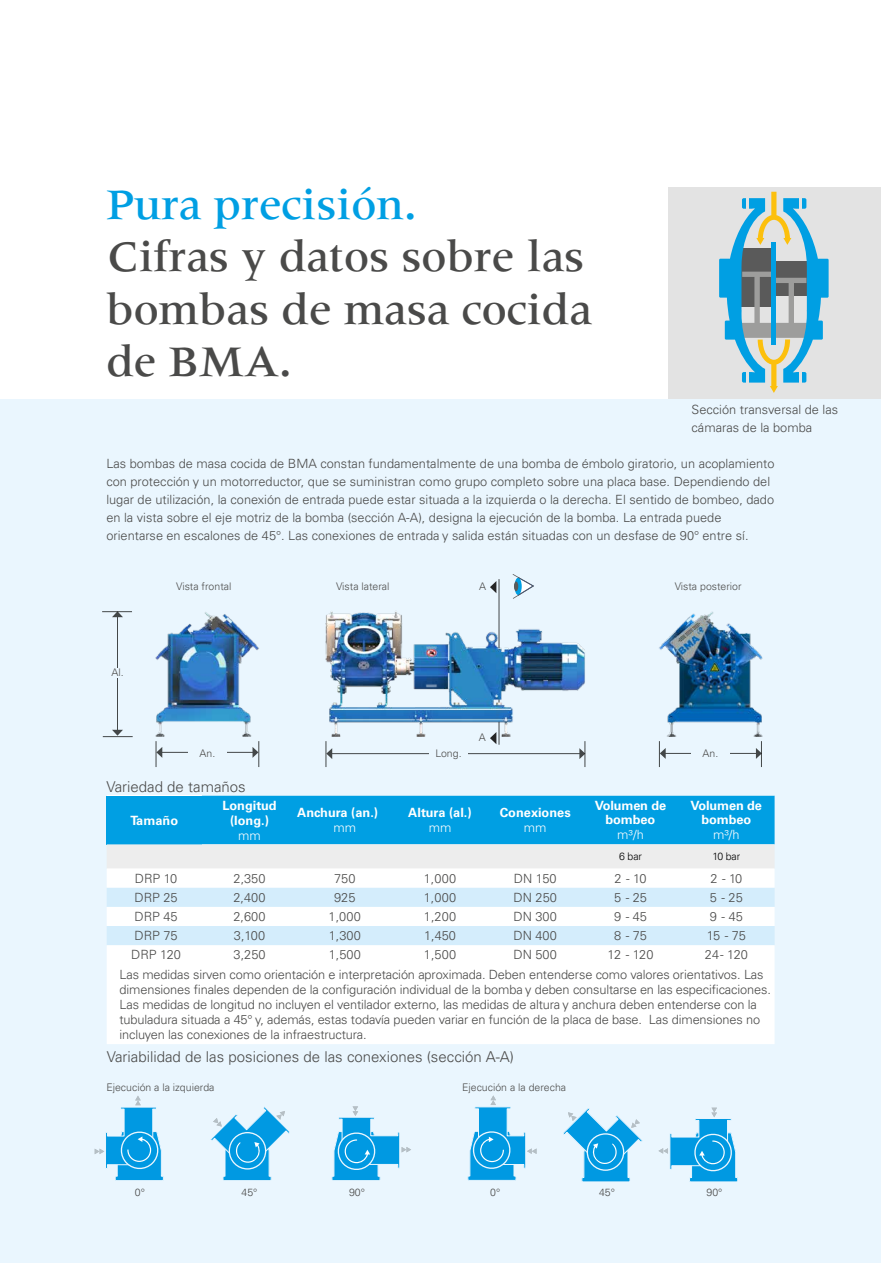
<style>
.page{position:relative;width:881px;height:1263px;background:#fff}
.page>*{position:absolute;margin:0;border:0;box-sizing:border-box;transform-origin:0 0}
.t1{font:500 45px/52.5px "Meridien LT Std";color:#4a4a49}
.t2{font:500 45px "Meridien LT Std";color:#009fe3}
.t3{font:300 15px "Univers LT Pro 45";color:#4a4a49}
.t4{font:300 12.75px/18px "Univers LT Pro 45";color:#4a4a49}
.t5{font:700 12.75px/13.5px "Univers LT Pro 65";color:#fff;text-align:center}
.t6{font:300 12.75px "Univers LT Pro 45";color:#fff}
.t7{font:300 10.5px "Univers LT Pro 45";color:#4a4a49}
.t8{font:300 10.5px "Univers LT Pro 45";letter-spacing:-.01em;color:#000}
</style>
<div class="page">
<div style="left:668px;top:187px;width:212px;height:213px;background:#e3e3e3"></div>
<svg style="left:719px;top:192px;width:109px;height:201px"></svg>
<hr style="left:745px;top:197px;width:3px;height:14px;background:#e3e3e3">
<div style="left:0;top:400px;width:880px;height:863px;background:#eaf6fe"></div>
<svg style="left:95px;top:1096px;width:69px;height:85px"></svg>
<svg style="left:210px;top:1106px;width:80px;height:75px"></svg>
<svg style="left:331px;top:1106px;width:80px;height:75px"></svg>
<svg style="left:467px;top:1095px;width:69px;height:86px"></svg>
<svg style="left:563px;top:1108px;width:79px;height:74px"></svg>
<svg style="left:658px;top:1108px;width:80px;height:74px"></svg>
<svg style="left:512px;top:574px;width:21px;height:23px"></svg>
<hr style="left:331px;top:753px;width:249px;height:1px;background:#4a4a49">
<svg style="left:325px;top:741px;width:7px;height:26px"></svg>
<svg style="left:579px;top:741px;width:6px;height:26px"></svg>
<div style="left:429px;top:749px;width:38px;height:11px;background:#eaf6fe"></div>
<hr style="left:664px;top:753px;width:92px;height:1px;background:#4a4a49">
<svg style="left:658px;top:741px;width:7px;height:26px"></svg>
<svg style="left:755px;top:748px;width:6px;height:11px"></svg>
<div style="left:691px;top:749px;width:38px;height:11px;background:#eaf6fe"></div>
<hr style="left:102px;top:611px;width:30px;height:1px;background:#4a4a49">
<hr style="left:117px;top:616px;width:1px;height:115px;background:#4a4a49">
<svg style="left:112px;top:611px;width:11px;height:6px"></svg>
<svg style="left:112px;top:730px;width:11px;height:6px"></svg>
<div style="left:98px;top:669px;width:38px;height:9px;background:#eaf6fe"></div>
<hr style="left:161px;top:752px;width:92px;height:1px;background:#4a4a49">
<svg style="left:156px;top:741px;width:6px;height:26px"></svg>
<svg style="left:252px;top:741px;width:7px;height:26px"></svg>
<div style="left:188px;top:749px;width:38px;height:11px;background:#eaf6fe"></div>
<hr style="left:103px;top:736px;width:30px;height:1px;background:#4a4a49">
<svg style="left:490px;top:581px;width:6px;height:12px"></svg>
<svg style="left:490px;top:737px;width:6px;height:7px"></svg>
<hr style="left:498px;top:579px;width:1px;height:166px;background:#4a4a49">
<img style="left:325px;top:597px;width:260px;height:140px">
<img style="left:155px;top:612px;width:104px;height:125px">
<img style="left:659px;top:612px;width:104px;height:125px">
<div style="left:107px;top:945px;width:667px;height:99px;background:#fff"></div>
<svg style="left:107px;top:796px;width:667px;height:149px;background:#9ed8f2"></svg>
<h1 class="t2" style="left:106px;top:179px;width:311px">Pura precisión.</h1>
<h1 class="t1" style="left:106px;top:230px;width:487px">Cifras y datos sobre las bombas de masa cocida de BMA.</h1>
<p class="t4" style="left:691px;top:400px;width:148px">Sección transversal de las cámaras de la bomba</p>
<p class="t4" style="left:106px;top:454px;width:669px">Las bombas de masa cocida de BMA constan fundamentalmente de una bomba de émbolo giratorio, un acoplamiento con protección y un motorreductor, que se suministran como grupo completo sobre una placa base. Dependiendo del lugar de utilización, la conexión de entrada puede estar situada a la izquierda o la derecha. El sentido de bombeo, dado en la vista sobre el eje motriz de la bomba (sección A-A), designa la ejecución de la bomba. La entrada puede orientarse en escalones de 45°. Las conexiones de entrada y salida están situadas con un desfase de 90° entre sí.</p>
<p class="t7" style="left:176px;top:579px;width:57px">Vista frontal</p>
<p class="t7" style="left:336px;top:579px;width:55px">Vista lateral</p>
<p class="t7" style="left:674px;top:579px;width:68px">Vista posterior</p>
<p class="t7" style="left:479px;top:579px;width:9px">A</p>
<p class="t7" style="left:111px;top:666px;width:14px">Al.</p>
<p class="t7" style="left:199px;top:746px;width:17px">An.</p>
<p class="t3" style="left:106px;top:777px;width:141px">Variedad de tamaños</p>
<p class="t5" style="left:130px;top:813px;width:49px">Tamaño</p>
<p class="t5" style="left:222px;top:797px;width:56px;line-height:15px">Longitud (long.)</p>
<p class="t6" style="left:238px;top:827px;width:24px">mm</p>
<p class="t5" style="left:297px;top:805px;width:82px">Anchura (an.)</p>
<p class="t6" style="left:333px;top:819px;width:24px">mm</p>
<p class="t7" style="left:478px;top:730px;width:9px">A</p>
<p class="t7" style="left:435px;top:746px;width:28px">Long.</p>
<p class="t7" style="left:702px;top:746px;width:17px">An.</p>
<p class="t5" style="left:408px;top:805px;width:65px">Altura (al.)</p>
<p class="t6" style="left:428px;top:819px;width:24px">mm</p>
<p class="t5" style="left:499px;top:805px;width:72px">Conexiones</p>
<p class="t6" style="left:523px;top:819px;width:24px">mm</p>
<p class="t5" style="left:594px;top:798px;width:73px">Volumen de bombeo</p>
<p class="t6" style="left:617px;top:826px;width:28px">m³/h</p>
<p class="t5" style="left:690px;top:798px;width:73px">Volumen de bombeo</p>
<p class="t6" style="left:712px;top:826px;width:28px">m³/h</p>
<p class="t8" style="left:618px;top:850px;width:24px">6 bar</p>
<p class="t8" style="left:712px;top:850px;width:29px">10 bar</p>
<p class="t4" style="left:135px;top:869px;width:44px">DRP 10</p>
<p class="t4" style="left:233px;top:869px;width:33px">2,350</p>
<p class="t4" style="left:334px;top:869px;width:23px">750</p>
<p class="t4" style="left:423px;top:869px;width:34px">1,000</p>
<p class="t4" style="left:513px;top:869px;width:44px">DN 150</p>
<p class="t4" style="left:614px;top:869px;width:33px">2 - 10</p>
<p class="t4" style="left:710px;top:869px;width:33px">2 - 10</p>
<p class="t4" style="left:134px;top:888px;width:45px">DRP 25</p>
<p class="t4" style="left:233px;top:888px;width:34px">2,400</p>
<p class="t4" style="left:334px;top:888px;width:23px">925</p>
<p class="t4" style="left:423px;top:888px;width:34px">1,000</p>
<p class="t4" style="left:513px;top:888px;width:45px">DN 250</p>
<p class="t4" style="left:613px;top:888px;width:34px">5 - 25</p>
<p class="t4" style="left:709px;top:888px;width:34px">5 - 25</p>
<p class="t4" style="left:134px;top:907px;width:45px">DRP 45</p>
<p class="t4" style="left:233px;top:907px;width:34px">2,600</p>
<p class="t4" style="left:328px;top:907px;width:34px">1,000</p>
<p class="t4" style="left:424px;top:907px;width:34px">1,200</p>
<p class="t4" style="left:513px;top:907px;width:45px">DN 300</p>
<p class="t4" style="left:613px;top:907px;width:34px">9 - 45</p>
<p class="t4" style="left:709px;top:907px;width:34px">9 - 45</p>
<p class="t4" style="left:134px;top:926px;width:45px">DRP 75</p>
<p class="t4" style="left:234px;top:926px;width:33px">3,100</p>
<p class="t4" style="left:328px;top:926px;width:34px">1,300</p>
<p class="t4" style="left:424px;top:926px;width:33px">1,450</p>
<p class="t4" style="left:513px;top:926px;width:45px">DN 400</p>
<p class="t4" style="left:613px;top:926px;width:34px">8 - 75</p>
<p class="t4" style="left:706px;top:926px;width:41px">15 - 75</p>
<p class="t4" style="left:131px;top:945px;width:51px">DRP 120</p>
<p class="t4" style="left:233px;top:945px;width:33px">3,250</p>
<p class="t4" style="left:328px;top:945px;width:34px">1,500</p>
<p class="t4" style="left:424px;top:945px;width:34px">1,500</p>
<p class="t4" style="left:513px;top:945px;width:45px">DN 500</p>
<p class="t4" style="left:607px;top:945px;width:47px">12 - 120</p>
<p class="t4" style="left:119px;top:945px;width:645px;line-height:19.5px;text-indent:585px">24 - 120<br>Las medidas sirven como orientación e interpretación aproximada. Deben entenderse como valores orientativos. Las</p>
<p class="t4" style="left:119px;top:981px;width:652px;line-height:15px">dimensiones finales dependen de la configuración individual de la bomba y deben consultarse en las especificaciones.<br>Las medidas de longitud no incluyen el ventilador externo, las medidas de altura y anchura deben entenderse con la tubuladura situada a 45° y, además, estas todavía pueden variar en función de la placa de base. Las dimensiones no incluyen las conexiones de la infraestructura.</p>
<p class="t3" style="left:107px;top:1047px;width:408px">Variabilidad de las posiciones de las conexiones (sección A‑A)</p>
<p class="t7" style="left:106px;top:1080px;width:109px">Ejecución a la izquierda</p>
<p class="t7" style="left:462px;top:1080px;width:105px">Ejecución a la derecha</p>
<p class="t7" style="left:135px;top:1186px;width:12px">0°</p>
<p class="t7" style="left:241px;top:1186px;width:17px">45°</p>
<p class="t7" style="left:349px;top:1186px;width:17px">90°</p>
<p class="t7" style="left:490px;top:1185px;width:12px">0°</p>
<p class="t7" style="left:598px;top:1185px;width:17px">45°</p>
<p class="t7" style="left:706px;top:1185px;width:17px">90°</p>
</div>
